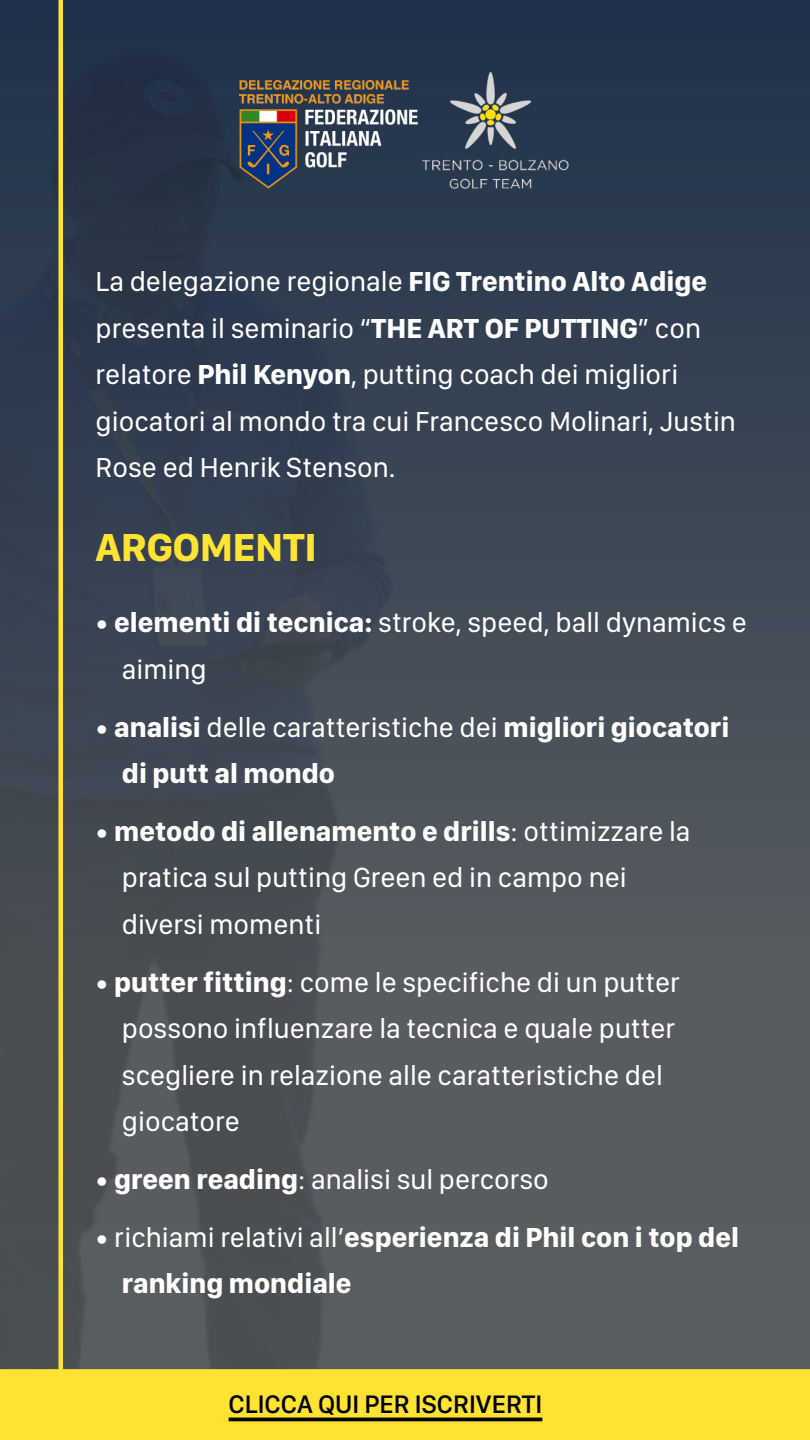
<style>
.page{position:relative;width:810px;height:1440px;background:#fff}
.page>*{position:absolute;margin:0;border:0;box-sizing:border-box;transform-origin:0 0}
.t1{font:700 40.5px "SF Compact Display";color:#ffe333}
.t2{font:28.5px/46.5px "SF Compact Display";color:#fff}
.t3{font:700 28.5px/46.5px "SF Compact Display";color:#fff}
.t4{font:500 26.25px "SF Compact Display";color:#000}
.s1{font-weight:700}
.s2{font-weight:400}
</style>
<div class="page">
<img style="left:615px;top:0;width:195px;height:1369px">
<img style="left:0;top:0;width:615px;height:1369px">
<div style="left:58px;top:0;width:5px;height:1440px;background:#ffe333"></div>
<img style="left:422px;top:72px;width:147px;height:117px">
<img style="left:240px;top:80px;width:177px;height:109px">
<div style="left:0;top:1369px;width:810px;height:71px;background:#ffe333"></div>
<hr style="left:229px;top:1418px;width:313px;height:3px;background:#000">
<p class="t2" style="left:96px;top:258px;width:642px">La delegazione regionale <span class="s1">FIG Trentino Alto Adige </span>presenta il seminario “<span class="s1">THE ART OF PUTTING</span>” con relatore <span class="s1">Phil Kenyon</span>, putting coach dei migliori giocatori al mondo tra cui Francesco Molinari, Justin Rose ed Henrik Stenson.</p>
<h1 class="t1" style="left:96px;top:524px;width:223px">ARGOMENTI</h1>
<p class="t2" style="left:122px;top:599px;width:627px;text-indent:-26px">• <span class="s1">elementi di tecnica:</span> stroke, speed, ball dynamics e aiming</p>
<p class="t3" style="left:122px;top:704px;width:609px;text-indent:-26px"><span class="s2">•</span> analisi <span class="s2">delle caratteristiche dei</span> migliori giocatori di putt al mondo</p>
<p class="t2" style="left:122px;top:808px;width:570px;text-indent:-26px">• <span class="s1">metodo di allenamento e drills</span>: ottimizzare la pratica sul putting Green ed in campo nei diversi momenti</p>
<p class="t2" style="left:122px;top:959px;width:559px;text-indent:-26px">• <span class="s1">putter fitting</span>: come le specifiche di un putter possono influenzare la tecnica e quale putter scegliere in relazione alle caratteristiche del giocatore</p>
<p class="t2" style="left:96px;top:1156px;width:455px">• <span class="s1">green reading</span>: analisi sul percorso</p>
<p class="t3" style="left:122px;top:1214px;width:619px;text-indent:-26px"><span class="s2">• richiami relativi all’</span>esperienza di Phil con i top del ranking mondiale</p>
<p class="t4" style="left:229px;top:1388px;width:315px">CLICCA QUI PER ISCRIVERTI</p>
</div>
